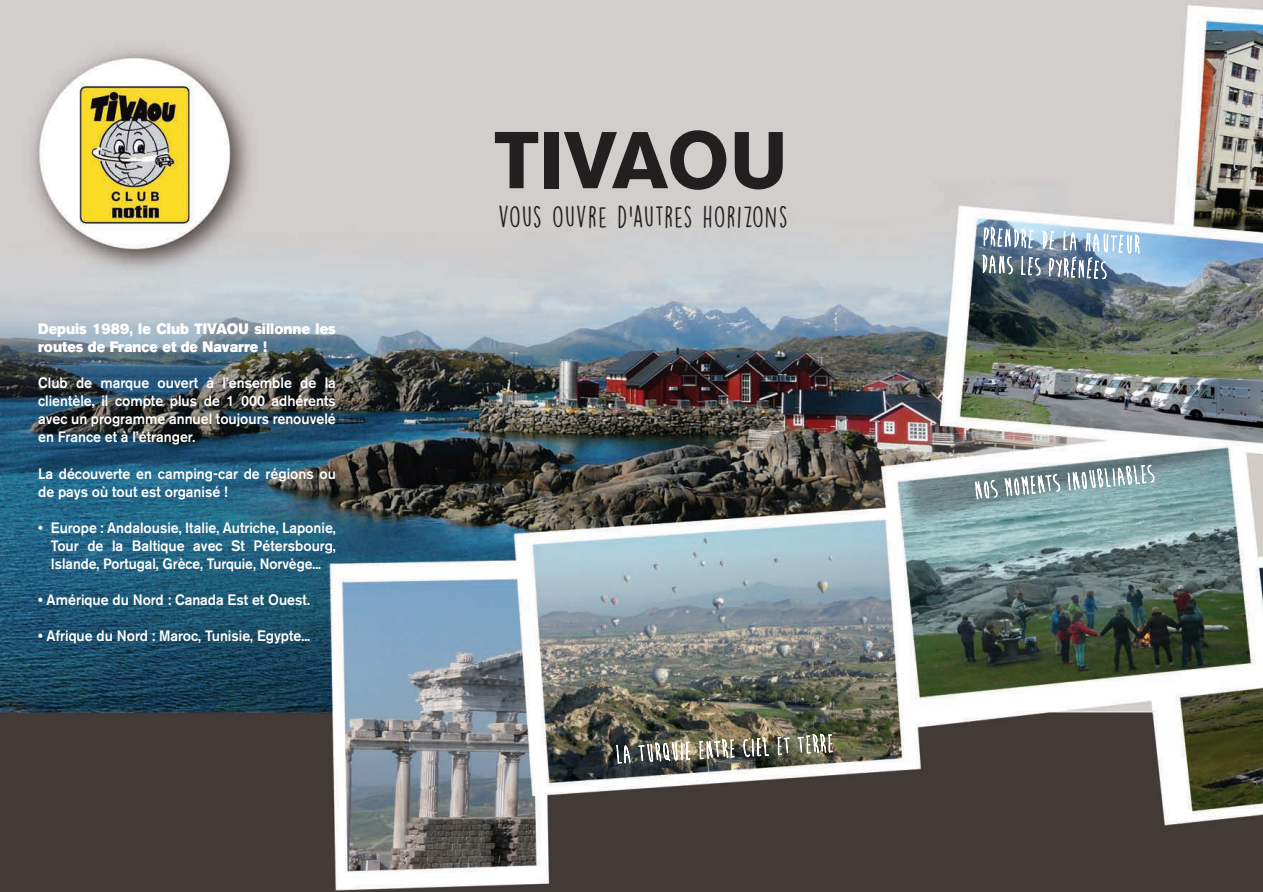
<style>
.page{position:relative;width:1263px;height:892px;background:#fff}
.page>*{position:absolute;margin:0;border:0;box-sizing:border-box;transform-origin:0 0}
.t1{font:700 79.5px "Akzidenz Grotesk BE";color:#231f20}
.t2{font:27px "DK Lemon Yellow Sun";letter-spacing:.04em;color:#231f20}
.t3{font:500 15px/18px "Akzidenz Grotesk BE";color:#fff;text-align:justify;scale:.94 1}
.t4{font:15px/18px "Akzidenz Grotesk BE Super";color:#fff;scale:.94 1}
</style>
<div class="page">
<img style="left:0;top:0;width:1263px;height:892px">
<svg style="left:982px;top:212px;width:157px;height:87px"></svg>
<svg style="left:975px;top:479px;width:22px;height:20px"></svg>
<svg style="left:1004px;top:443px;width:56px;height:64px"></svg>
<svg style="left:1067px;top:433px;width:87px;height:106px"></svg>
<svg style="left:616px;top:732px;width:14px;height:49px"></svg>
<svg style="left:638px;top:722px;width:52px;height:61px"></svg>
<svg style="left:699px;top:720px;width:36px;height:59px"></svg>
<svg style="left:743px;top:723px;width:26px;height:57px"></svg>
<svg style="left:777px;top:736px;width:13px;height:39px"></svg>
<svg style="left:797px;top:715px;width:36px;height:60px"></svg>
<p class="t4" style="left:38px;top:320px;width:318px">Depuis 1989, le Club TIVAOU sillonne les routes de France et de Navarre !</p>
<p class="t3" style="left:38px;top:374px;width:318px">Club de marque ouvert à l’ensemble de la clientèle, il compte plus de 1 000 adhérents avec un programme annuel toujours renouvelé en France et à l’étranger.</p>
<p class="t3" style="left:38px;top:464px;width:318px">La découverte en camping-car de régions ou de pays où tout est organisé !</p>
<p class="t3" style="left:51px;top:518px;width:305px;text-indent:-13px">• Europe : Andalousie, Italie, Autriche, Laponie, Tour de la Baltique avec St Pétersbourg, Islande, Portugal, Grèce, Turquie, Norvège...</p>
<p class="t3" style="left:38px;top:590px;width:291px">• Amérique du Nord : Canada Est et Ouest.</p>
<p class="t3" style="left:38px;top:626px;width:291px">• Afrique du Nord : Maroc, Tunisie, Egypte...</p>
<p class="t1" style="left:494px;top:114px;width:295px">TIVAOU</p>
<p class="t2" style="left:498px;top:200px;width:291px">VOUS OUVRE D’AUTRES HORIZONS</p>
</div>
